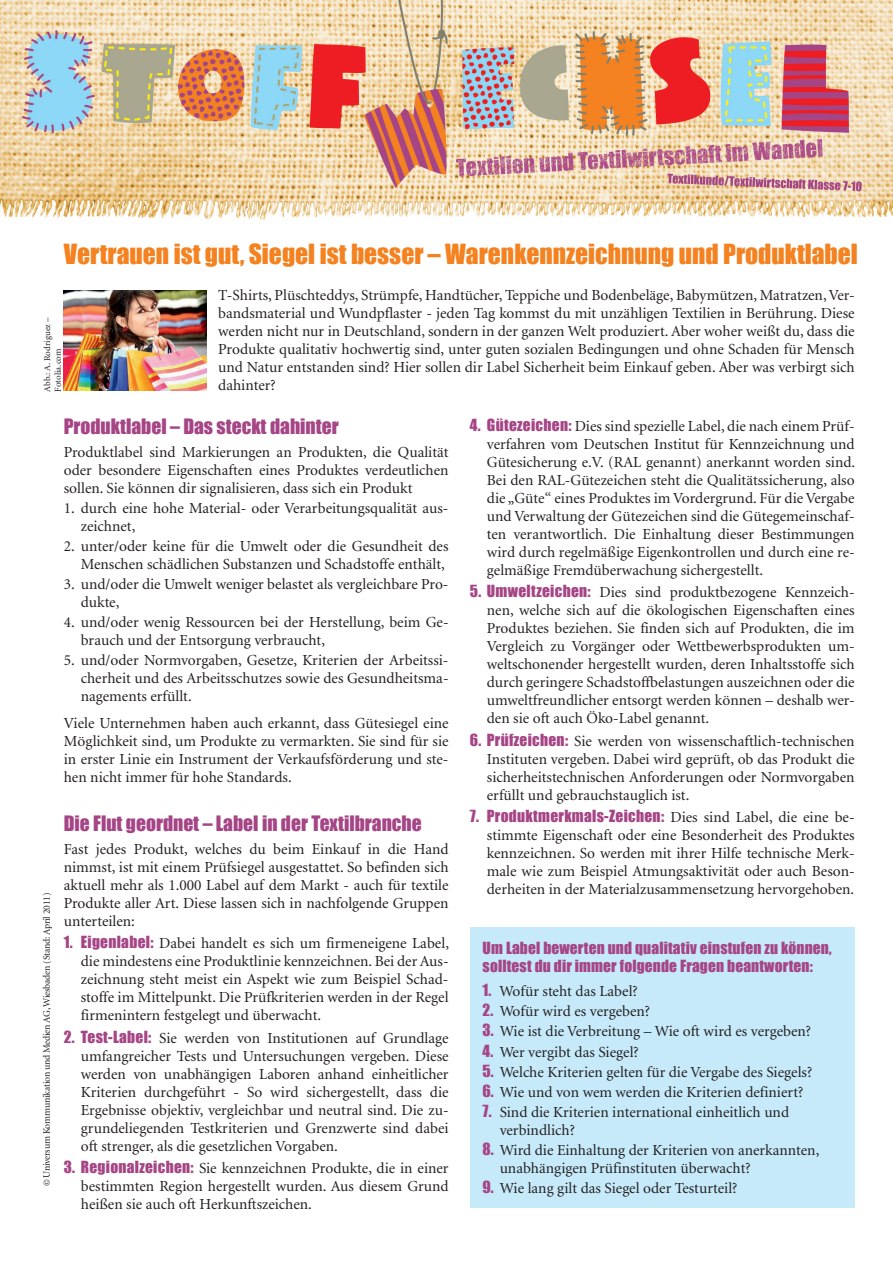
<style>
.page{position:relative;width:893px;height:1263px;background:#fff}
.page>*{position:absolute;margin:0;border:0;box-sizing:border-box;transform-origin:0 0}
.t1{font:25.5px "Impact";color:#f58220}
.t2{font:19.5px "Impact";color:#a54586}
.t3{font:15.3px/18px "Minion";color:#231f20;text-align:justify}
.t4{font:15.3px/18px "Impact";letter-spacing:.01em;color:#a54586}
.t5{font:9.75px "Minion";letter-spacing:-.02em;color:#231f20}
.t6{font:9px/10.5px "Minion";color:#231f20}
.s1{font-family:"Impact";color:#a54586}
.s2{font-family:"Minion";color:#231f20}
</style>
<div class="page">
<img style="left:0;top:0;width:893px;height:220px">
<img style="left:64px;top:290px;width:142px;height:101px">
<div style="left:470px;top:927px;width:385px;height:281px;background:#c6eafa"></div>
<h1 class="t1" style="left:64px;top:234px;width:796px">Vertrauen ist gut, Siegel ist besser – Warenkennzeichnung und Produktlabel</h1>
<p class="t3" style="left:218px;top:287px;width:638px">T-Shirts, Plüschteddys, Strümpfe, Handtücher, Teppiche und Bodenbeläge, Babymützen, Matratzen, Ver&shy;bandsmaterial und Wundpflaster - jeden Tag kommst du mit unzähligen Textilien in Berührung. Diese werden nicht nur in Deutschland, sondern in der ganzen Welt produziert. Aber woher weißt du, dass die Produkte qualitativ hochwertig sind, unter guten sozialen Bedingungen und ohne Schaden für Mensch und Natur entstanden sind? Hier sollen dir Label Sicherheit beim Einkauf geben. Aber was verbirgt sich dahinter?</p>
<p class="t3" style="left:487px;top:418px;width:370px;text-indent:-17px"><span class="s1">4. Gütezeichen:</span> Dies sind spezielle Label, die nach einem Prüf&shy;verfahren vom Deutschen Institut für Kennzeichnung und Gütesicherung e.V. (RAL genannt) anerkannt worden sind.<br>Bei den RAL-Gütezeichen steht die Qualitätssicherung, also die „Güte“ eines Produktes im Vordergrund. Für die Vergabe und Verwaltung der Gütezeichen sind die Gütegemeinschaf&shy;ten verantwortlich. Die Einhaltung dieser Bestimmungen wird durch regelmäßige Eigenkontrollen und durch eine re&shy;gelmäßige Fremdüberwachung sichergestellt.</p>
<p class="t3" style="left:487px;top:584px;width:369px;text-indent:-17px"><span class="s1">5. Umweltzeichen:</span> Dies sind produktbezogene Kennzeich&shy;nen, welche sich auf die ökologischen Eigenschaften eines Produktes beziehen. Sie finden sich auf Produkten, die im Vergleich zu Vorgänger oder Wettbewerbsprodukten um&shy;weltschonender hergestellt wurden, deren Inhaltsstoffe sich durch geringere Schadstoffbelastungen auszeichnen oder die umweltfreundlicher entsorgt werden können – deshalb wer&shy;den sie oft auch Öko-Label genannt.</p>
<p class="t3" style="left:487px;top:732px;width:369px;text-indent:-17px"><span class="s1">6. Prüfzeichen:</span> Sie werden von wissenschaftlich-technischen Instituten vergeben. Dabei wird geprüft, ob das Produkt die sicherheitstechnischen Anforderungen oder Normvorgaben erfüllt und gebrauchstauglich ist.</p>
<p class="t4" style="left:470px;top:806px;width:386px">7. Produktmerkmals-Zeichen: <span class="s2">Dies sind Label, die eine be-</span></p>
<p class="t3" style="left:487px;top:826px;width:369px">stimmte Eigenschaft oder eine Besonderheit des Produktes kennzeichnen. So werden mit ihrer Hilfe technische Merk&shy;male wie zum Beispiel Atmungsaktivität oder auch Beson&shy;derheiten in der Materialzusammensetzung hervorgehoben.</p>
<p class="t6" style="left:42px;top:392px;width:76px;rotate:-90deg">Abb.: A. Rodriguez –<br>Fotolia.com</p>
<p class="t2" style="left:64px;top:411px;width:276px">Produktlabel – Das steckt dahinter</p>
<p class="t3" style="left:64px;top:443px;width:386px">Produktlabel sind Markierungen an Produkten, die Qualität oder besondere Eigenschaften eines Produktes verdeutlichen sollen. Sie können dir signalisieren, dass sich ein Produkt</p>
<p class="t3" style="left:81px;top:500px;width:369px;text-indent:-17px">1. durch eine hohe Material- oder Verarbeitungsqualität aus&shy;zeichnet,</p>
<p class="t3" style="left:64px;top:538px;width:386px;text-align:right">2. unter/oder keine für die Umwelt oder die Gesundheit des<br>Menschen schädlichen Substanzen und Schadstoffe enthält,</p>
<p class="t3" style="left:81px;top:576px;width:369px;text-indent:-17px">3. und/oder die Umwelt weniger belastet als vergleichbare Pro&shy;dukte,</p>
<p class="t3" style="left:81px;top:614px;width:369px;text-indent:-17px">4. und/oder wenig Ressourcen bei der Herstellung, beim Ge&shy;brauch und der Entsorgung verbraucht,</p>
<p class="t3" style="left:81px;top:652px;width:369px;text-indent:-17px">5. und/oder Normvorgaben, Gesetze, Kriterien der Arbeitssi&shy;cherheit und des Arbeitsschutzes sowie des Gesundheitsma&shy;nagements erfüllt.</p>
<p class="t3" style="left:64px;top:715px;width:386px">Viele Unternehmen haben auch erkannt, dass Gütesiegel eine Möglichkeit sind, um Produkte zu vermarkten. Sie sind für sie in erster Linie ein Instrument der Verkaufsförderung und ste&shy;hen nicht immer für hohe Standards.</p>
<p class="t2" style="left:64px;top:809px;width:359px">Die Flut geordnet – Label in der Textilbranche</p>
<p class="t3" style="left:64px;top:841px;width:386px">Fast jedes Produkt, welches du beim Einkauf in die Hand nimmst, ist mit einem Prüfsiegel ausgestattet. So befinden sich aktuell mehr als 1.000 Label auf dem Markt - auch für textile Produkte aller Art. Diese lassen sich in nachfolgende Gruppen unterteilen:</p>
<p class="t3" style="left:81px;top:935px;width:370px;text-indent:-17px"><span class="s1">1. Eigenlabel:</span> Dabei handelt es sich um firmeneigene Label, die mindestens eine Produktlinie kennzeichnen. Bei der Aus&shy;zeichnung steht meist ein Aspekt wie zum Beispiel Schad&shy;stoffe im Mittelpunkt. Die Prüfkriterien werden in der Regel firmenintern festgelegt und überwacht.</p>
<p class="t3" style="left:81px;top:1029px;width:369px;text-indent:-17px"><span class="s1">2. Test-Label:</span> Sie werden von Institutionen auf Grundlage umfangreicher Tests und Untersuchungen vergeben. Diese werden von unabhängigen Laboren anhand einheitlicher Kriterien durchgeführt - So wird sichergestellt, dass die Ergebnisse objektiv, vergleichbar und neutral sind. Die zu&shy;grundeliegenden Testkriterien und Grenzwerte sind dabei oft strenger, als die gesetzlichen Vorgaben.</p>
<p class="t3" style="left:81px;top:1159px;width:369px;text-indent:-17px"><span class="s1">3. Regionalzeichen:</span> Sie kennzeichnen Produkte, die in einer bestimmten Region hergestellt wurden. Aus diesem Grund heißen sie auch oft Herkunftszeichen.</p>
<p class="t5" style="left:42px;top:1186px;width:295px;rotate:-90deg">© Universum Kommunikation und Medien AG, Wiesbaden (Stand: April 2011)</p>
<p class="t4" style="left:483px;top:938px;width:351px">Um Label bewerten und qualitativ einstufen zu können, solltest du dir immer folgende Fragen beantworten:</p>
<p class="t3" style="left:483px;top:983px;width:157px"><span class="s1">1.</span> Wofür steht das Label?</p>
<p class="t3" style="left:483px;top:1003px;width:169px"><span class="s1">2.</span> Wofür wird es vergeben?</p>
<p class="t3" style="left:483px;top:1023px;width:330px"><span class="s1">3.</span> Wie ist die Verbreitung – Wie oft wird es vergeben?</p>
<p class="t3" style="left:483px;top:1043px;width:158px"><span class="s1">4.</span> Wer vergibt das Siegel?</p>
<p class="t3" style="left:483px;top:1063px;width:331px"><span class="s1">5.</span> Welche Kriterien gelten für die Vergabe des Siegels?</p>
<p class="t3" style="left:483px;top:1083px;width:322px"><span class="s1">6.</span> Wie und von wem werden die Kriterien definiert?</p>
<p class="t3" style="left:500px;top:1103px;width:291px;text-indent:-17px"><span class="s1">7.</span> Sind die Kriterien international einheitlich und verbindlich?</p>
<p class="t3" style="left:500px;top:1142px;width:321px;text-indent:-17px"><span class="s1">8.</span> Wird die Einhaltung der Kriterien von anerkannten, unabhängigen Prüfinstituten überwacht?</p>
<p class="t3" style="left:483px;top:1180px;width:256px"><span class="s1">9.</span> Wie lang gilt das Siegel oder Testurteil?</p>
</div>
